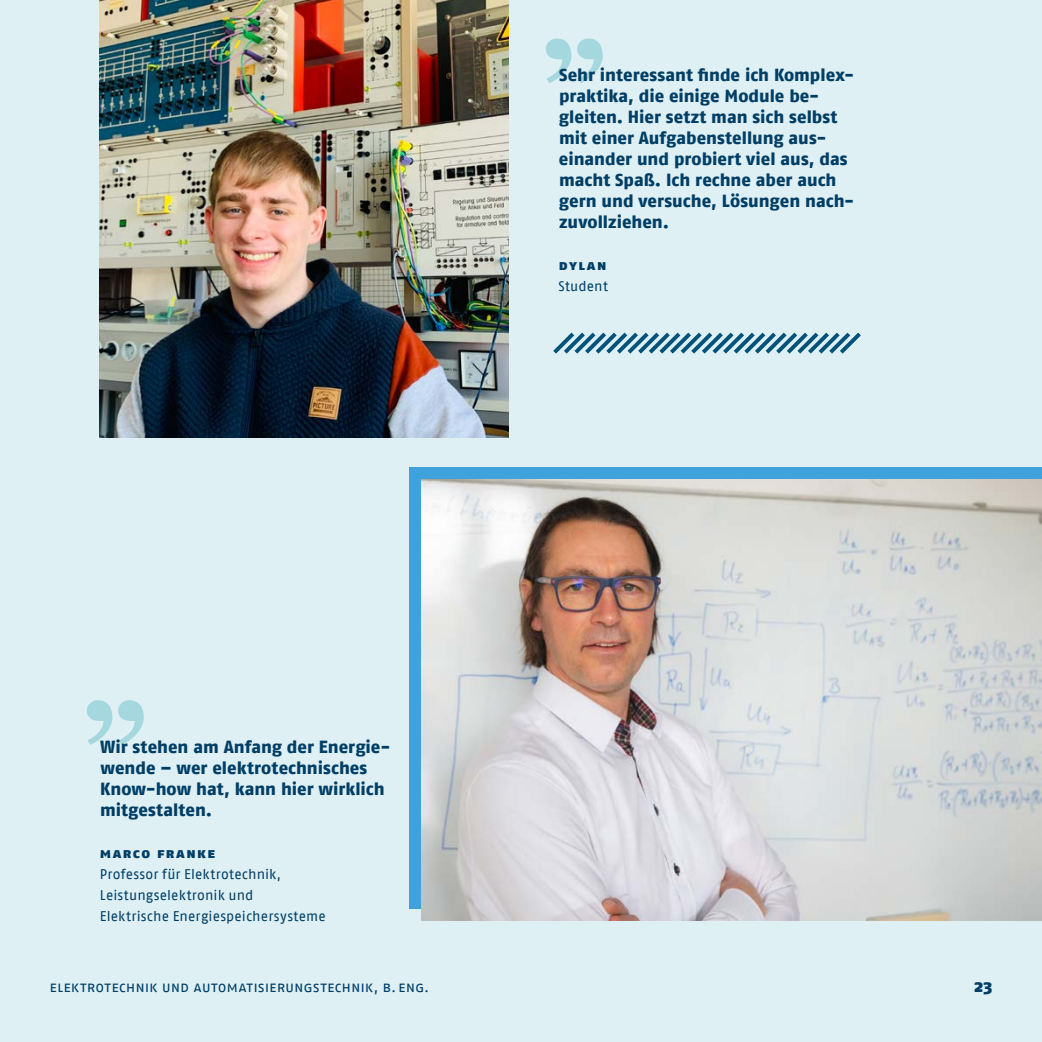
<style>
.page{position:relative;width:1042px;height:1042px;background:#def0f3}
.page>*{position:absolute;margin:0;border:0;box-sizing:border-box;transform-origin:0 0}
.t1{font:800 17.5px/21px "Fago Pro";color:#003e66}
.t2{font:900 17.5px "Fago Pro";color:#003e66}
.t3{font:14.88px "Fago Pro";letter-spacing:.105em;color:#003e66}
.t4{font:14px/21px "Fago Pro";letter-spacing:.01em;color:#003e66}
.t5{font:900 14px "Fago Pro";letter-spacing:.155em;color:#003e66}
</style>
<div class="page">
<div style="left:409px;top:467px;width:633px;height:441px;background:#3fa2db"></div>
<img style="left:99px;top:0;width:409px;height:438px">
<img style="left:422px;top:480px;width:620px;height:441px">
<svg style="left:546px;top:39px;width:57px;height:44px"></svg>
<svg style="left:87px;top:700px;width:57px;height:45px"></svg>
<svg style="left:553px;top:332px;width:308px;height:22px"></svg>
<p class="t1" style="left:559px;top:64px;width:297px">Sehr interessant finde ich Komplex&shy;praktika, die einige Module be&shy;gleiten. Hier setzt man sich selbst mit einer Aufgabenstellung aus&shy;einander und probiert viel aus, das macht Spaß. Ich rechne aber auch gern und versuche, Lösungen nach&shy;zuvollziehen.</p>
<p class="t5" style="left:559px;top:256px;width:49px">Dylan</p>
<p class="t4" style="left:559px;top:275px;width:51px">Student</p>
<p class="t1" style="left:100px;top:736px;width:291px">Wir stehen am Anfang der Energie&shy;wende – wer elektrotechnisches<br>Know-how hat, kann hier wirklich mitgestalten.</p>
<p class="t5" style="left:100px;top:844px;width:117px">Marco Franke</p>
<p class="t4" style="left:100px;top:863px;width:227px">Professor für Elektrotechnik,<br>Leistungselektronik und<br>Elektrische Energiespeichersysteme</p>
<p class="t3" style="left:50px;top:978px;width:381px">Elektrotechnik und Automatisierungstechnik, B. Eng.</p>
<p class="t2" style="left:974px;top:976px;width:19px">23</p>
</div>
